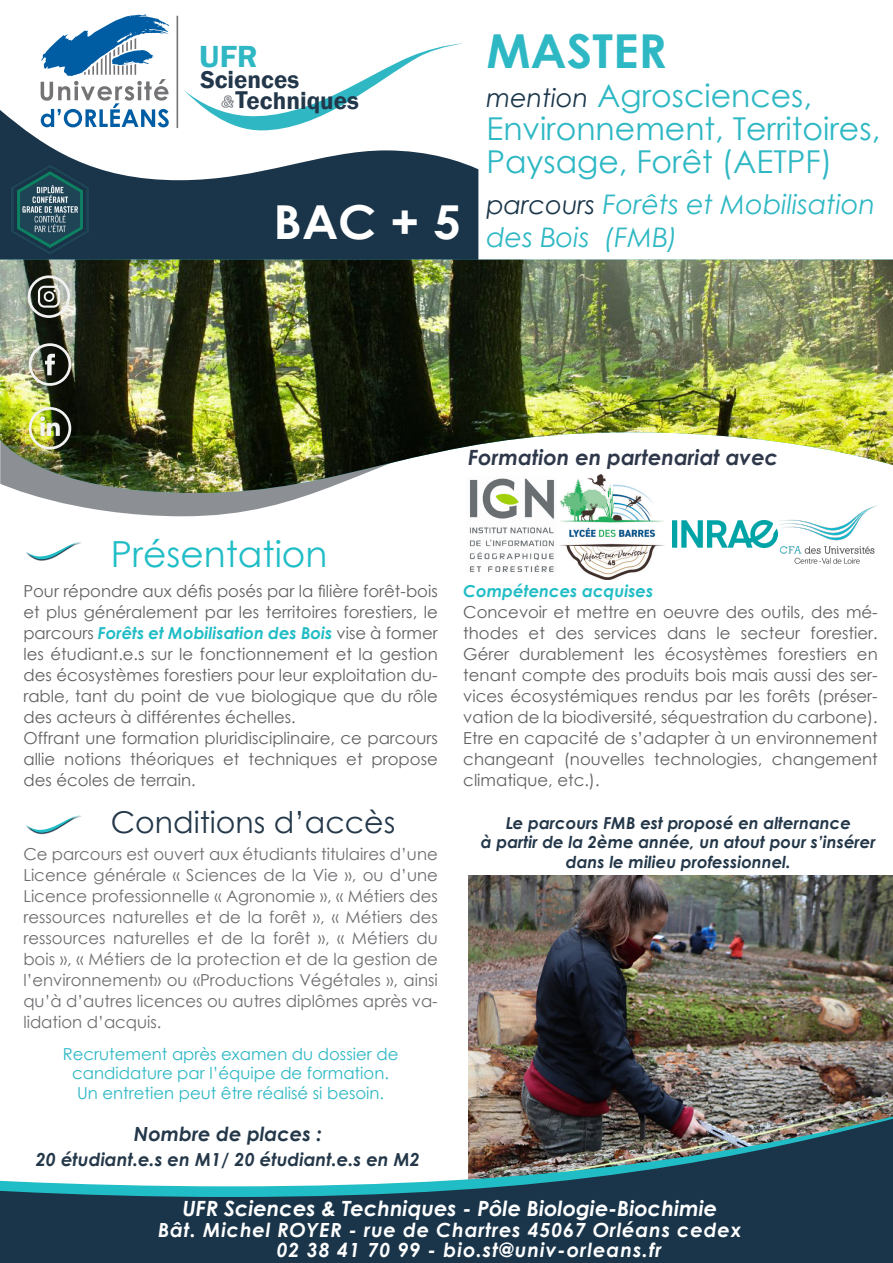
<style>
.page{position:relative;width:893px;height:1263px;background:#fff}
.page>*{position:absolute;margin:0;border:0;box-sizing:border-box;transform-origin:0 0}
.t1{font:700 46.8px "Century Gothic";color:#2eb8c4;scale:1.05 1}
.t2{font:700 46.8px "Century Gothic";color:#fff;scale:1.05 1}
.t3{font:36px "Century Gothic";color:#21bdc6}
.t4{font:31.5px/33px "Century Gothic";color:#2eb8c4}
.t5{font:600 31.35px "Franklin Gothic";color:#2fb7c4}
.t6{font:30px "Century Gothic";color:#24384a}
.t7{font:italic 27px/33px "Century Gothic";color:#2eb8c4}
.t8{font:600 24.9px/21.6px "Franklin Gothic";color:#23374b}
.t9{font:italic 700 21px "Century Gothic";color:#fff}
.t10{font:italic 700 21px "Century Gothic";color:#2e384a}
.t11{font:italic 700 19.5px/19.5px "Century Gothic";letter-spacing:.04em;color:#fff}
.t12{font:italic 700 19.5px "Century Gothic";color:#24384a}
.t13{font:italic 700 18px "Century Gothic";color:#24384a}
.t14{font:16.5px/21px "Century Gothic";color:#606060}
.t15{font:16.5px/21px "Century Gothic";color:#6c6d70;text-align:justify}
.t16{font:16.5px/19.5px "Century Gothic";color:#2eb8c4;text-align:center}
.t17{font:italic 700 16.5px/19.5px "Century Gothic";color:#24384a;text-align:center}
.t18{font:italic 700 16.5px "Century Gothic";color:#21bdc6}
.s1{font-style:italic;font-size:25.5px;color:#1a364a}
.s2{font-size:25.5px;color:#1a364a}
.s3{font-weight:700;font-style:italic;color:#21bdc6}
</style>
<div class="page">
<img style="left:468px;top:876px;width:425px;height:234px">
<svg style="left:41px;top:14px;width:128px;height:96px"></svg>
<hr style="left:177px;top:16px;width:1px;height:112px;background:#757376">
<svg style="left:184px;top:43px;width:279px;height:67px"></svg>
<svg style="left:26px;top:493px;width:288px;height:23px;fill:#8c8f94"></svg>
<svg style="left:0;top:110px;width:478px;height:150px;fill:#1a354a"></svg>
<svg style="left:26px;top:542px;width:55px;height:19px"></svg>
<svg style="left:26px;top:815px;width:56px;height:19px"></svg>
<img style="left:0;top:260px;width:893px;height:233px">
<svg style="left:28px;top:275px;width:42px;height:43px"></svg>
<svg style="left:29px;top:343px;width:42px;height:43px"></svg>
<img style="left:29px;top:407px;width:42px;height:43px">
<img style="left:11px;top:165px;width:78px;height:89px">
<svg style="left:0;top:1112px;width:893px;height:151px;fill:#1a354a"></svg>
<img style="left:779px;top:505px;width:98px;height:59px">
<img style="left:672px;top:520px;width:105px;height:28px">
<img style="left:466px;top:477px;width:91px;height:95px">
<img style="left:559px;top:474px;width:105px;height:106px">
<h3 class="t5" style="left:199px;top:37px;width:60px">UFR</h3>
<h3 class="t8" style="left:236px;top:69px;width:125px;text-indent:-35px">Sciences<br>Techniques</h3>
<h1 class="t2" style="left:274px;top:186px;width:180px">BAC + 5</h1>
<h1 class="t1" style="left:486px;top:15px;width:173px">MASTER</h1>
<h3 class="t4" style="left:486px;top:79px;width:395px"><span class="s1">mention</span> Agrosciences,<br>Environnement, Territoires,<br>Paysage, Forêt (AETPF)</h3>
<h3 class="t7" style="left:486px;top:187px;width:390px"><span class="s2">parcours</span> Forêts et Mobilisation des Bois (FMB)</h3>
<h2 class="t3" style="left:111px;top:529px;width:218px">Présentation</h2>
<p class="t10" style="left:468px;top:442px;width:311px">Formation en partenariat avec</p>
<p class="t14" style="left:23px;top:580px;width:416px">Pour répondre aux défis posés par la filière forêt-bois et plus généralement par les territoires forestiers, le parcours <span class="s3">Forêts et Mobilisation des Bois</span> vise à former les étudiant.e.s sur le fonctionnement et la gestion des écosystèmes forestiers pour leur exploitation du&shy;rable, tant du point de vue biologique que du rôle des acteurs à différentes échelles.<br>Offrant une formation pluridisciplinaire, ce parcours allie notions théoriques et techniques et propose des écoles de terrain.</p>
<p class="t18" style="left:463px;top:579px;width:192px">Compétences acquises</p>
<p class="t14" style="left:463px;top:601px;width:416px;text-align:justify">Concevoir et mettre en oeuvre des outils, des mé&shy;thodes et des services dans le secteur forestier.<br>Gérer durablement les écosystèmes forestiers en tenant compte des produits bois mais aussi des ser&shy;vices écosystémiques rendus par les forêts (préser&shy;vation de la biodiversité, séquestration du carbone).<br>Etre en capacité de s’adapter à un environnement changeant (nouvelles technologies, changement climatique, etc.).</p>
<h3 class="t6" style="left:111px;top:801px;width:286px">Conditions d’accès</h3>
<p class="t15" style="left:23px;top:843px;width:416px">Ce parcours est ouvert aux étudiants titulaires d’une Licence générale « Sciences de la Vie », ou d’une Licence professionnelle « Agronomie », « Métiers des ressources naturelles et de la forêt », « Métiers des ressources naturelles et de la forêt », « Métiers du bois », « Métiers de la protection et de la gestion de l’environnement» ou «Productions Végétales », ainsi qu’à d’autres licences ou autres diplômes après va&shy;lidation d’acquis.</p>
<p class="t16" style="left:63px;top:1044px;width:337px">Recrutement après examen du dossier de candidature par l’équipe de formation.<br>Un entretien peut être réalisé si besoin.</p>
<p class="t12" style="left:134px;top:1119px;width:189px">Nombre de places :</p>
<p class="t13" style="left:36px;top:1146px;width:386px">20 étudiant.e.s en M1/ 20 étudiant.e.s en M2</p>
<p class="t17" style="left:481px;top:812px;width:396px">Le parcours FMB est proposé en alternance<br>à partir de la 2ème année, un atout pour s’insérer dans le milieu professionnel.</p>
<p class="t9" style="left:183px;top:1193px;width:536px">UFR Sciences &amp; Techniques - Pôle Biologie-Biochimie</p>
<p class="t11" style="left:277px;top:1219px;width:466px;text-indent:-119px">Bât. Michel ROYER - rue de Chartres 45067 Orléans cedex<br>02 38 41 70 99 - bio.st@univ-orleans.fr</p>
</div>
